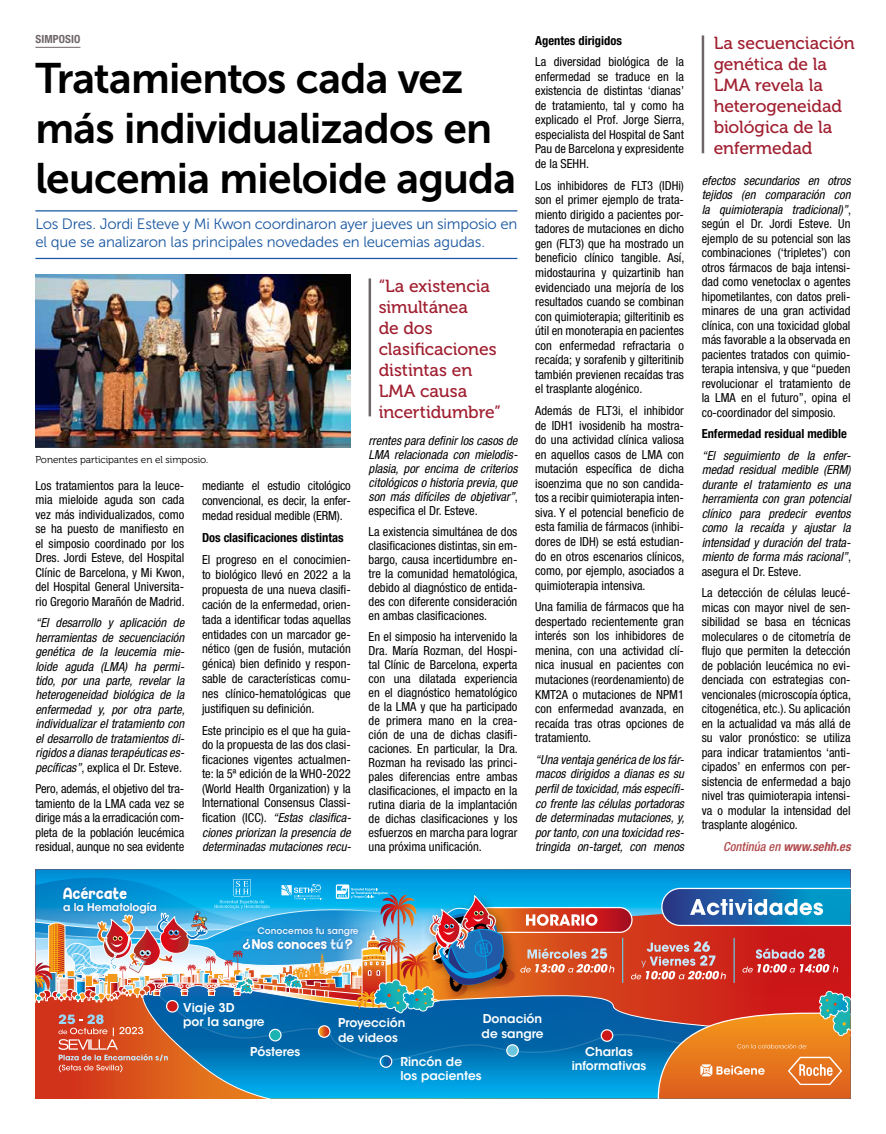
<style>
.page{position:relative;width:886px;height:1134px;background:#fff}
.page>*{position:absolute;margin:0;border:0;box-sizing:border-box;transform-origin:0 0}
.t1{font:42.5px/50px "Museo Sans 700";letter-spacing:-.02em;color:#000}
.t2{font:17.5px/21px "Museo 500";letter-spacing:-.005em;color:#a01f30}
.t3{font:15.25px "Hey Comic";letter-spacing:-.01em;color:#fff}
.t4{font:15px/18px "Museo Sans 300";letter-spacing:-.015em;color:#1a57a0}
.t5{font:13.25px "Hey Comic";color:#fff}
.t6{font:condensed 12.5px/14.5px "Helvetica Neue LT Std";color:#000;text-align:justify}
.t7{font:italic condensed 12.5px/14.5px "Helvetica Neue LT Std";color:#000;text-align:justify}
.t8{font:700 condensed 12.5px "Helvetica Neue LT Std";color:#000}
.t9{font:italic 700 condensed 12.5px "Helvetica Neue LT Std";color:#b14a4d}
.t10{font:600 12.12px/14.5px "ITC Avant Garde Std";color:#fff}
.t11{font:700 condensed 11.25px "Helvetica Neue LT Std";letter-spacing:.01em;color:#6e6569}
.t12{font:600 10.62px "ITC Avant Garde Std";color:#fff}
.t13{font:10px "Museo 300";letter-spacing:-.005em;color:#000}
.t14{font:600 9px "ITC Avant Garde Std";color:#e4f4fe}
.s1{font-style:normal}
.s2{font-style:italic}
.s3{color:#dbf0fd}
.s4{font-weight:500}
</style>
<div class="page">
<img style="left:35px;top:275px;width:316px;height:173px">
<hr style="left:369px;top:278px;width:2px;height:138px;background:#6e6569">
<hr style="left:702px;top:35px;width:2px;height:118px;background:#6e6569">
<hr style="left:35px;top:47px;width:45px;height:1px;background:#6e6569">
<hr style="left:35px;top:210px;width:482px;height:1px;background:#1a57a0">
<hr style="left:35px;top:258px;width:482px;height:1px;background:#1a57a0">
<svg style="left:132px;top:987px;width:544px;height:111px"></svg>
<svg style="left:35px;top:869px;width:815px;height:118px"></svg>
<svg style="left:655px;top:991px;width:195px;height:107px"></svg>
<hr style="left:622px;top:938px;width:1px;height:45px;background:#6bc6de">
<svg style="left:631px;top:941px;width:45px;height:38px"></svg>
<svg style="left:477px;top:907px;width:155px;height:25px"></svg>
<div style="left:676px;top:880px;width:174px;height:131px;background:#000;opacity:.2"></div>
<svg style="left:661px;top:888px;width:189px;height:38px"></svg>
<img style="left:35px;top:878px;width:579px;height:194px">
<p class="t11" style="left:35px;top:33px;width:46px">SIMPOSIO</p>
<h1 class="t1" style="left:35px;top:54px;width:482px">Tratamientos cada vez más individualizados en leucemia mieloide aguda</h1>
<p class="t4" style="left:35px;top:215px;width:483px">Los Dres. Jordi Esteve y Mi Kwon coordinaron ayer jueves un simposio en el que se analizaron las principales novedades en leucemias agudas.</p>
<p class="t13" style="left:35px;top:454px;width:174px">Ponentes participantes en el simposio.</p>
<p class="t6" style="left:35px;top:478px;width:151px">Los tratamientos para la leuce&shy;mia mieloide aguda son cada vez más individualizados, como se ha puesto de manifiesto en el simposio coordinado por los Dres. Jordi Esteve, del Hospital Clínic de Barcelona, y Mi Kwon, del Hospital General Universita&shy;rio Gregorio Marañón de Madrid.</p>
<p class="t7" style="left:35px;top:616px;width:151px">“El desarrollo y aplicación de herramientas de secuenciación genética de la leucemia mie&shy;loide aguda (LMA) ha permi&shy;tido, por una parte, revelar la heterogeneidad biológica de la enfermedad y, por otra parte, individualizar el tratamiento con el desarrollo de tratamientos di&shy;rigidos a dianas terapéuticas es&shy;pecíficas”<span class="s1">, explica el Dr. Esteve.</span></p>
<p class="t6" style="left:35px;top:781px;width:150px">Pero, además, el objetivo del tra&shy;tamiento de la LMA cada vez se dirige más a la erradicación com&shy;pleta de la población leucémica residual, aunque no sea evidente</p>
<p class="t6" style="left:202px;top:478px;width:150px;line-height:14.9px">mediante el estudio citológico convencional, es decir, la enfer&shy;medad residual medible (ERM).</p>
<p class="t8" style="left:202px;top:530px;width:143px">Dos clasificaciones distintas</p>
<p class="t6" style="left:202px;top:552px;width:150px;line-height:14.9px">El progreso en el conocimien&shy;to biológico llevó en 2022 a la propuesta de una nueva clasifi&shy;cación de la enfermedad, orien&shy;tada a identificar todas aquellas entidades con un marcador ge&shy;nético (gen de fusión, mutación génica) bien definido y respon&shy;sable de características comu&shy;nes clínico-hematológicas que justifiquen su definición.</p>
<p class="t6" style="left:202px;top:723px;width:150px">Este principio es el que ha guia&shy;do la propuesta de las dos clasi&shy;ficaciones vigentes actualmen&shy;te: la 5ª edición de la WHO-2022 (World Health Organization) y la International Consensus Classi&shy;fication (ICC). <span class="s2">“Estas clasifica&shy;ciones priorizan la presencia de determinadas mutaciones recu-</span></p>
<h2 class="t2" style="left:379px;top:275px;width:124px">“La existencia simultánea<br>de dos clasificaciones distintas en<br>LMA causa incertidumbre”</h2>
<p class="t7" style="left:369px;top:433px;width:151px;line-height:14px">rrentes para definir los casos de LMA relacionada con mielodis&shy;plasia, por encima de criterios citológicos o historia previa, que son más difíciles de objetivar”<span class="s1">, especifica el Dr. Esteve.</span></p>
<p class="t6" style="left:369px;top:524px;width:151px;line-height:14px">La existencia simultánea de dos clasificaciones distintas, sin em&shy;bargo, causa incertidumbre en&shy;tre la comunidad hematológica, debido al diagnóstico de entida&shy;des con diferente consideración en ambas clasificaciones.</p>
<p class="t6" style="left:369px;top:629px;width:151px;line-height:14px">En el simposio ha intervenido la Dra. María Rozman, del Hospi&shy;tal Clínic de Barcelona, experta con una dilatada experiencia en el diagnóstico hematológico de la LMA y que ha participado de primera mano en la crea&shy;ción de una de dichas clasifi&shy;caciones. En particular, la Dra.<br>Rozman ha revisado las princi&shy;pales diferencias entre ambas clasificaciones, el impacto en la rutina diaria de la implantación de dichas clasificaciones y los esfuerzos en marcha para lograr una próxima unificación.</p>
<p class="t3" style="left:63px;top:884px;width:66px">Acércate</p>
<p class="t12" style="left:63px;top:901px;width:95px">a la Hematología</p>
<p class="t14" style="left:257px;top:925px;width:103px">Conocemos tu sangre</p>
<p class="t5" style="left:252px;top:936px;width:103px">Nos conoces <span class="s3">tú</span>?</p>
<p class="t8" style="left:535px;top:33px;width:88px">Agentes dirigidos</p>
<p class="t6" style="left:535px;top:54px;width:151px">La diversidad biológica de la enfermedad se traduce en la existencia de distintas ‘dianas’ de tratamiento, tal y como ha explicado el Prof. Jorge Sierra, especialista del Hospital de Sant Pau de Barcelona y expresidente de la SEHH.</p>
<p class="t6" style="left:535px;top:178px;width:151px">Los inhibidores de FLT3 (IDHi) son el primer ejemplo de trata&shy;miento dirigido a pacientes por&shy;tadores de mutaciones en dicho gen (FLT3) que ha mostrado un beneficio clínico tangible. Así, midostaurina y quizartinib han evidenciado una mejoría de los resultados cuando se combinan con quimioterapia; gilteritinib es útil en monoterapia en pacientes con enfermedad refractaria o recaída; y sorafenib y gilteritinib también previenen recaídas tras el trasplante alogénico.</p>
<p class="t6" style="left:535px;top:403px;width:151px">Además de FLT3i, el inhibidor de IDH1 ivosidenib ha mostra&shy;do una actividad clínica valiosa en aquellos casos de LMA con mutación específica de dicha isoenzima que no son candida&shy;tos a recibir quimioterapia inten&shy;siva. Y el potencial beneficio de esta familia de fármacos (inhibi&shy;dores de IDH) se está estudian&shy;do en otros escenarios clínicos, como, por ejemplo, asociados a quimioterapia intensiva.</p>
<p class="t6" style="left:535px;top:599px;width:150px">Una familia de fármacos que ha despertado recientemente gran interés son los inhibidores de menina, con una actividad clí&shy;nica inusual en pacientes con mutaciones (reordenamiento) de KMT2A o mutaciones de NPM1 con enfermedad avanzada, en recaída tras otras opciones de tratamiento.</p>
<p class="t7" style="left:535px;top:752px;width:151px">“Una ventaja genérica de los fár&shy;macos dirigidos a dianas es su perfil de toxicidad, más específi&shy;co frente las células portadoras de determinadas mutaciones, y, por tanto, con una toxicidad res&shy;tringida on-target, con menos</p>
<h2 class="t2" style="left:714px;top:32px;width:142px">La secuenciación genética de la<br>LMA revela la heterogeneidad biológica de la enfermedad</h2>
<p class="t6" style="left:702px;top:173px;width:151px"><span class="s2">efectos secundarios en otros tejidos (en comparación con la quimioterapia tradicional)”</span>, según el Dr. Jordi Esteve. Un ejemplo de su potencial son las combinaciones (‘tripletes’) con otros fármacos de baja intensi&shy;dad como venetoclax o agentes hipometilantes, con datos preli&shy;minares de una gran actividad clínica, con una toxicidad global más favorable a la observada en pacientes tratados con quimio&shy;terapia intensiva, y que “pueden revolucionar el tratamiento de la LMA en el futuro”, opina el co-coordinador del simposio.</p>
<p class="t8" style="left:702px;top:426px;width:147px">Enfermedad residual medible</p>
<p class="t7" style="left:702px;top:448px;width:151px">“El seguimiento de la enfer&shy;medad residual medible (ERM) durante el tratamiento es una herramienta con gran potencial clínico para predecir eventos como la recaída y ajustar la intensidad y duración del trata&shy;miento de forma más racional”<span class="s1">, asegura el Dr. Esteve.</span></p>
<p class="t6" style="left:702px;top:585px;width:151px">La detección de células leucé&shy;micas con mayor nivel de sen&shy;sibilidad se basa en técnicas moleculares o de citometría de flujo que permiten la detección de población leucémica no evi&shy;denciada con estrategias con&shy;vencionales (microscopía óptica, citogenética, etc.). Su aplicación en la actualidad va más allá de su valor pronóstico: se utiliza para indicar tratamientos ‘anti&shy;cipados’ en enfermos con per&shy;sistencia de enfermedad a bajo nivel tras quimioterapia intensi&shy;va o modular la intensidad del trasplante alogénico.</p>
<p class="t9" style="left:723px;top:839px;width:129px"><span class="s4">Continúa en</span> www.sehh.es</p>
<p class="t10" style="left:183px;top:1000px;width:83px">Viaje 3D<br>por la sangre</p>
<p class="t10" style="left:250px;top:1045px;width:51px">Pósteres</p>
<p class="t10" style="left:482px;top:1011px;width:63px">Donación de sangre</p>
<p class="t10" style="left:338px;top:1015px;width:69px">Proyección de videos</p>
<p class="t10" style="left:400px;top:1054px;width:83px">Rincón de los pacientes</p>
<p class="t10" style="left:572px;top:1044px;width:76px;text-align:center">Charlas informativas</p>
</div>
